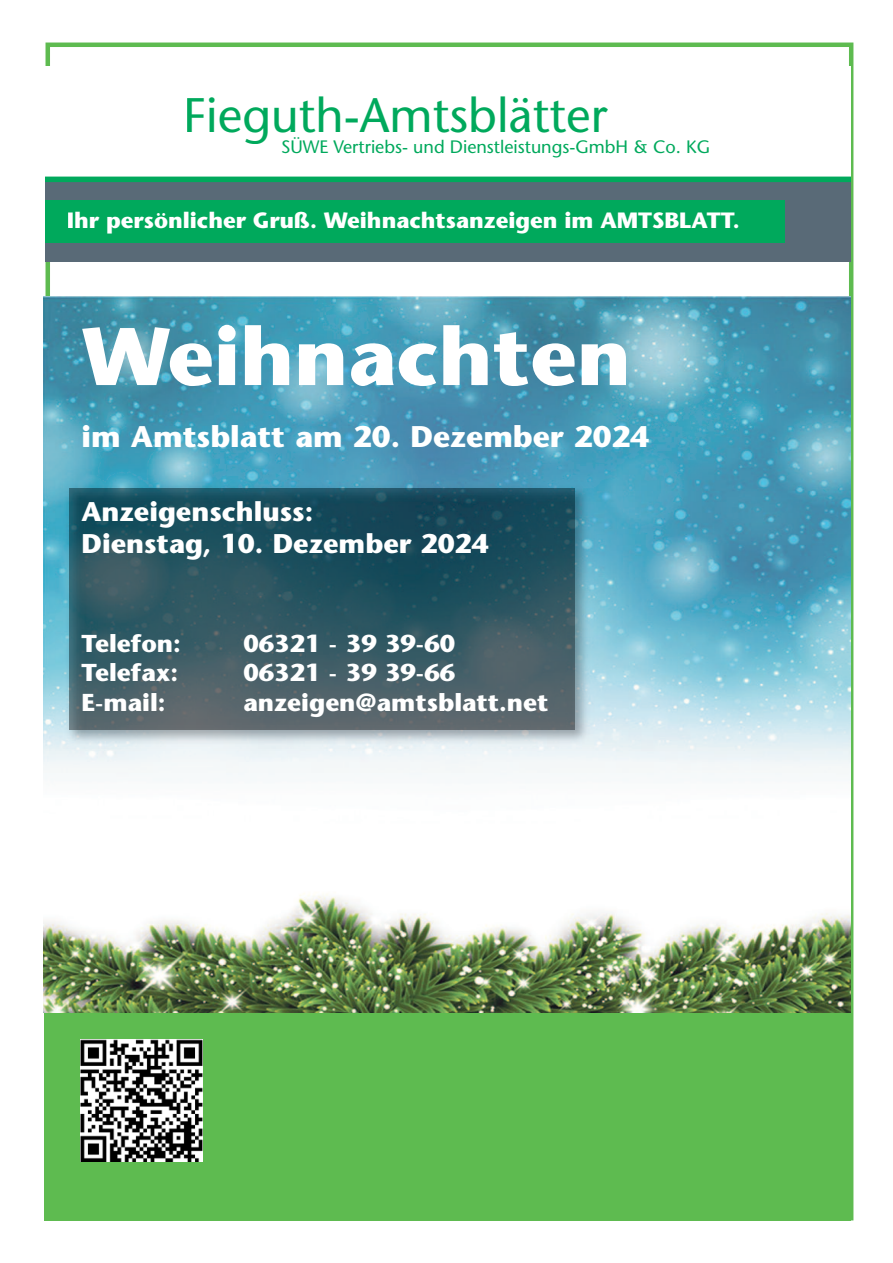
<style>
.page{position:relative;width:893px;height:1263px;background:#fff}
.page>*{position:absolute;margin:0;border:0;box-sizing:border-box;transform-origin:0 0}
.t1{font:700 81.45px "Stone Sans";color:#fff}
.t2{font:500 48.45px "Stone Sans Std";color:#00a95c}
.t3{font:700 29.85px "Stone Sans";color:#fff}
.t4{font:700 27px/32.4px "Stone Sans";color:#fff}
.t5{font:700 24.45px "Stone Sans";color:#fff}
.t6{font:700 22.05px "Stone Sans Std";color:#fff}
.t7{font:500 18px "Stone Sans Std";color:#00a95c}
</style>
<div class="page">
<div style="left:44px;top:1011px;width:806px;height:209px;background:#5ebb50"></div>
<img style="left:44px;top:297px;width:806px;height:715px">
<img style="left:63px;top:482px;width:531px;height:267px">
<img style="left:70px;top:488px;width:504px;height:241px">
<svg style="left:45px;top:176px;width:805px;height:86px;background:#2b8c69"></svg>
<img style="left:81px;top:1040px;width:121px;height:121px">
<h2 class="t2" style="left:183px;top:96px;width:426px">Fieguth-Amtsblätter</h2>
<p class="t7" style="left:281px;top:139px;width:430px">SÜWE Vertriebs- und Dienstleistungs-GmbH &amp; Co. KG</p>
<p class="t6" style="left:67px;top:212px;width:674px">Ihr persönlicher Gruß. Weihnachtsanzeigen im AMTSBLATT.</p>
<h1 class="t1" style="left:82px;top:325px;width:551px">Weihnachten</h1>
<p class="t3" style="left:82px;top:425px;width:569px">im Amtsblatt am 20. Dezember 2024</p>
<p class="t4" style="left:82px;top:498px;width:409px">Anzeigenschluss:<br>Dienstag, 10. Dezember 2024</p>
<p class="t5" style="left:82px;top:634px;width:101px">Telefon:</p>
<p class="t5" style="left:244px;top:634px;width:213px">06321 - 39 39-60</p>
<p class="t5" style="left:82px;top:663px;width:98px">Telefax:</p>
<p class="t5" style="left:244px;top:663px;width:213px">06321 - 39 39-66</p>
<p class="t5" style="left:82px;top:693px;width:86px">E-mail:</p>
<p class="t5" style="left:244px;top:693px;width:306px">anzeigen@amtsblatt.net</p>
</div>
